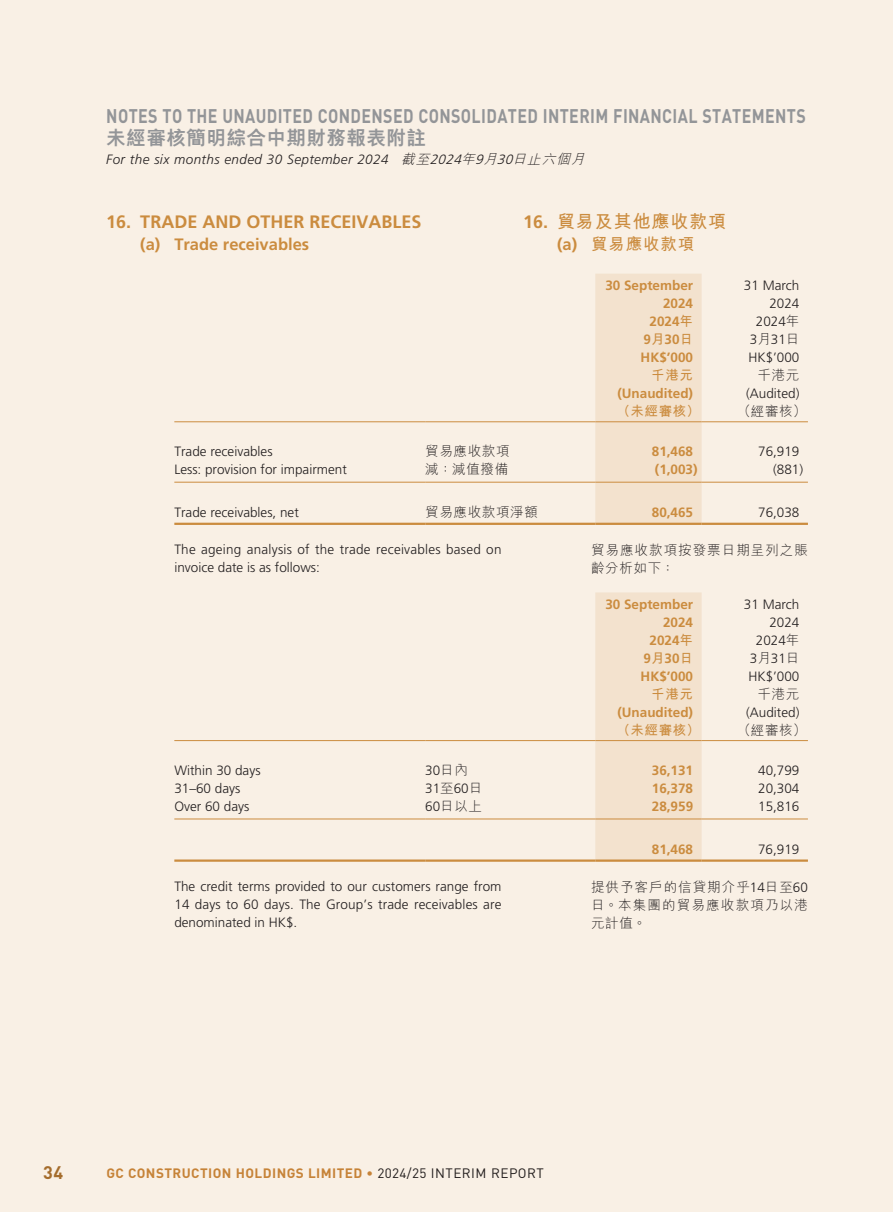
<style>
.page{position:relative;width:893px;height:1212px;background:#f9f0e5}
.page>*{position:absolute;margin:0;border:0;box-sizing:border-box;transform-origin:0 0}
.t1{font:700 19.5px "DIN Pro";letter-spacing:.025em;color:#939598;scale:.82 1}
.t2{font:800 19.5px "M Hei HK";letter-spacing:.025em;color:#939598}
.t3{font:700 18px "Frutiger LT Std";color:#cb8c3f}
.t4{font:700 18px "M Hei HK";letter-spacing:.05em;color:#cb8c3f}
.t5{font:700 18px "DIN Pro";color:#a97433}
.t6{font:700 16.5px "Frutiger LT Std";color:#cb8c3f}
.t7{font:700 16.5px "M Hei HK";letter-spacing:.05em;color:#cb8c3f}
.t8{font:300 13.5px/18px "Frutiger LT Std";color:#231f20}
.t9{font:700 13.5px "Frutiger LT Std";color:#cb8c3f}
.t10{font:300 13.5px/18px "M Hei HK";letter-spacing:.075em;color:#231f20}
.t11{font:italic 300 13.5px "Frutiger LT Std";letter-spacing:.03em;color:#231f20}
.t12{font:700 13.5px "DIN Pro";letter-spacing:.035em;color:#cb8c3f}
.t13{font:700 13.5px "M Hei HK";letter-spacing:.05em;color:#cb8c3f}
.t14{font:300 13.5px "M Hei HK";letter-spacing:.05em;color:#231f20}
.s1{font-family:"M Hei HK"}
.s2{font-style:inherit}
.s3{font-family:"Frutiger LT Std"}
.s4{font-weight:400;color:#231f20}
</style>
<div class="page">
<div style="left:595px;top:274px;width:107px;height:249px;background:#f3e2ce"></div>
<hr style="left:174px;top:421px;width:251px;height:1px;background:#cb8c3f">
<hr style="left:425px;top:421px;width:170px;height:1px;background:#cb8c3f">
<hr style="left:595px;top:421px;width:107px;height:1px;background:#cb8c3f">
<hr style="left:702px;top:421px;width:106px;height:1px;background:#cb8c3f">
<hr style="left:174px;top:482px;width:251px;height:1px;background:#cb8c3f">
<hr style="left:425px;top:482px;width:170px;height:1px;background:#cb8c3f">
<hr style="left:595px;top:482px;width:107px;height:1px;background:#cb8c3f">
<hr style="left:702px;top:482px;width:106px;height:1px;background:#cb8c3f">
<hr style="left:174px;top:523px;width:251px;height:2px;background:#cb8c3f">
<hr style="left:425px;top:523px;width:170px;height:2px;background:#cb8c3f">
<hr style="left:595px;top:523px;width:107px;height:2px;background:#cb8c3f">
<hr style="left:702px;top:523px;width:106px;height:2px;background:#cb8c3f">
<div style="left:595px;top:592px;width:107px;height:267px;background:#f3e2ce"></div>
<hr style="left:174px;top:740px;width:251px;height:1px;background:#cb8c3f">
<hr style="left:425px;top:740px;width:170px;height:1px;background:#cb8c3f">
<hr style="left:595px;top:740px;width:107px;height:1px;background:#cb8c3f">
<hr style="left:702px;top:740px;width:106px;height:1px;background:#cb8c3f">
<hr style="left:174px;top:818px;width:251px;height:1px;background:#cb8c3f">
<hr style="left:425px;top:818px;width:170px;height:1px;background:#cb8c3f">
<hr style="left:595px;top:818px;width:107px;height:1px;background:#cb8c3f">
<hr style="left:702px;top:818px;width:106px;height:1px;background:#cb8c3f">
<hr style="left:174px;top:859px;width:251px;height:3px;background:#cb8c3f">
<hr style="left:425px;top:859px;width:170px;height:3px;background:#cb8c3f">
<hr style="left:595px;top:859px;width:107px;height:3px;background:#cb8c3f">
<hr style="left:702px;top:859px;width:106px;height:3px;background:#cb8c3f">
<h1 class="t1" style="left:106px;top:103px;width:855px">NOTES TO THE UNAUDITED CONDENSED CONSOLIDATED INTERIM FINANCIAL STATEMENTS</h1>
<h1 class="t2" style="left:106px;top:128px;width:321px">未經審核簡明綜合中期財務報表附註</h1>
<p class="t11" style="left:106px;top:152px;width:484px">For the six months ended 30 September 2024 <span class="s1">截至</span><span class="s2">2024</span><span class="s1">年</span><span class="s2">9</span><span class="s1">月</span><span class="s2">30</span><span class="s1">日止六個月</span></p>
<h2 class="t3" style="left:106px;top:211px;width:317px">16. TRADE AND OTHER RECEIVABLES</h2>
<p class="t6" style="left:140px;top:235px;width:170px">(a) Trade receivables</p>
<h2 class="t4" style="left:523px;top:208px;width:205px"><span class="s3">16.</span> 貿易及其他應收款項</h2>
<p class="t7" style="left:557px;top:232px;width:139px"><span class="s3">(a)</span> 貿易應收款項</p>
<p class="t9" style="left:605px;top:277px;width:89px">30 September</p>
<p class="t8" style="left:744px;top:276px;width:57px">31 March</p>
<p class="t9" style="left:663px;top:295px;width:32px">2024</p>
<p class="t8" style="left:769px;top:294px;width:32px">2024</p>
<p class="t9" style="left:650px;top:313px;width:45px">2024<span class="s1">年</span></p>
<p class="t8" style="left:756px;top:312px;width:45px">2024<span class="s1">年</span></p>
<p class="t9" style="left:644px;top:331px;width:51px">9<span class="s1">月</span>30<span class="s1">日</span></p>
<p class="t8" style="left:750px;top:330px;width:51px">3<span class="s1">月</span>31<span class="s1">日</span></p>
<p class="t9" style="left:641px;top:349px;width:54px">HK$’000</p>
<p class="t8" style="left:748px;top:348px;width:53px">HK$’000</p>
<p class="t13" style="left:651px;top:365px;width:43px">千港元</p>
<p class="t10" style="left:758px;top:365px;width:43px">千港元</p>
<p class="t9" style="left:617px;top:385px;width:77px">(Unaudited)</p>
<p class="t8" style="left:746px;top:384px;width:55px">(Audited)</p>
<p class="t13" style="left:617px;top:401px;width:85px">（未經審核）</p>
<p class="t10" style="left:737px;top:401px;width:70px">（經審核）</p>
<p class="t8" style="left:174px;top:443px;width:100px">Trade receivables</p>
<p class="t10" style="left:425px;top:442px;width:86px">貿易應收款項</p>
<p class="t9" style="left:652px;top:444px;width:43px">81,468</p>
<p class="t8" style="left:758px;top:443px;width:43px">76,919</p>
<p class="t8" style="left:174px;top:461px;width:174px">Less: provision for impairment</p>
<p class="t10" style="left:425px;top:460px;width:85px">減：減值撥備</p>
<p class="t9" style="left:655px;top:462px;width:44px">(1,003)</p>
<p class="t8" style="left:773px;top:461px;width:32px">(881)</p>
<p class="t8" style="left:174px;top:503px;width:126px">Trade receivables, net</p>
<p class="t14" style="left:425px;top:502px;width:114px">貿易應收款項淨額</p>
<p class="t9" style="left:652px;top:504px;width:43px">80,465</p>
<p class="t8" style="left:758px;top:503px;width:43px">76,038</p>
<p class="t8" style="left:174px;top:541px;width:329px">The ageing analysis of the trade receivables based on invoice date is as follows:</p>
<p class="t9" style="left:605px;top:596px;width:89px">30 September</p>
<p class="t8" style="left:744px;top:595px;width:57px">31 March</p>
<p class="t9" style="left:663px;top:614px;width:32px">2024</p>
<p class="t8" style="left:769px;top:613px;width:32px">2024</p>
<p class="t9" style="left:650px;top:632px;width:45px">2024<span class="s1">年</span></p>
<p class="t8" style="left:756px;top:631px;width:45px">2024<span class="s1">年</span></p>
<p class="t9" style="left:644px;top:650px;width:51px">9<span class="s1">月</span>30<span class="s1">日</span></p>
<p class="t8" style="left:750px;top:649px;width:51px">3<span class="s1">月</span>31<span class="s1">日</span></p>
<p class="t9" style="left:641px;top:668px;width:54px">HK$’000</p>
<p class="t8" style="left:748px;top:667px;width:53px">HK$’000</p>
<p class="t13" style="left:651px;top:684px;width:43px">千港元</p>
<p class="t10" style="left:758px;top:684px;width:43px">千港元</p>
<p class="t9" style="left:617px;top:704px;width:77px">(Unaudited)</p>
<p class="t8" style="left:746px;top:703px;width:55px">(Audited)</p>
<p class="t13" style="left:617px;top:720px;width:85px">（未經審核）</p>
<p class="t10" style="left:737px;top:720px;width:70px">（經審核）</p>
<p class="t8" style="left:174px;top:762px;width:88px">Within 30 days</p>
<p class="t8" style="left:425px;top:762px;width:44px">30<span class="s1">日內</span></p>
<p class="t9" style="left:652px;top:763px;width:43px">36,131</p>
<p class="t8" style="left:758px;top:762px;width:43px">40,799</p>
<p class="t8" style="left:174px;top:780px;width:68px">31–60 days</p>
<p class="t8" style="left:425px;top:780px;width:59px">31<span class="s1">至</span>60<span class="s1">日</span></p>
<p class="t9" style="left:652px;top:781px;width:43px">16,378</p>
<p class="t8" style="left:758px;top:780px;width:43px">20,304</p>
<p class="t8" style="left:174px;top:798px;width:77px">Over 60 days</p>
<p class="t10" style="left:425px;top:797px;width:58px"><span class="s3">60</span>日以上</p>
<p class="t9" style="left:652px;top:799px;width:43px">28,959</p>
<p class="t8" style="left:758px;top:798px;width:43px">15,816</p>
<p class="t9" style="left:652px;top:841px;width:43px">81,468</p>
<p class="t8" style="left:758px;top:840px;width:43px">76,919</p>
<p class="t8" style="left:174px;top:877px;width:329px;text-align:justify">The credit terms provided to our customers range from 14 days to 60 days. The Group’s trade receivables are denominated in HK$.</p>
<p class="t10" style="left:591px;top:540px;width:218px">貿易應收款項按發票日期呈列之賬齡分析如下：</p>
<p class="t10" style="left:591px;top:877px;width:218px;text-align:justify">提供予客戶的信貸期介乎<span class="s3">14</span>日至<span class="s3">60</span>日。本集團的貿易應收款項乃以港元計值。</p>
<h2 class="t5" style="left:43px;top:1160px;width:21px">34</h2>
<p class="t12" style="left:106px;top:1163px;width:439px">GC CONSTRUCTION HOLDINGS LIMITED • <span class="s4">2024/25 INTERIM REPORT</span></p>
</div>
